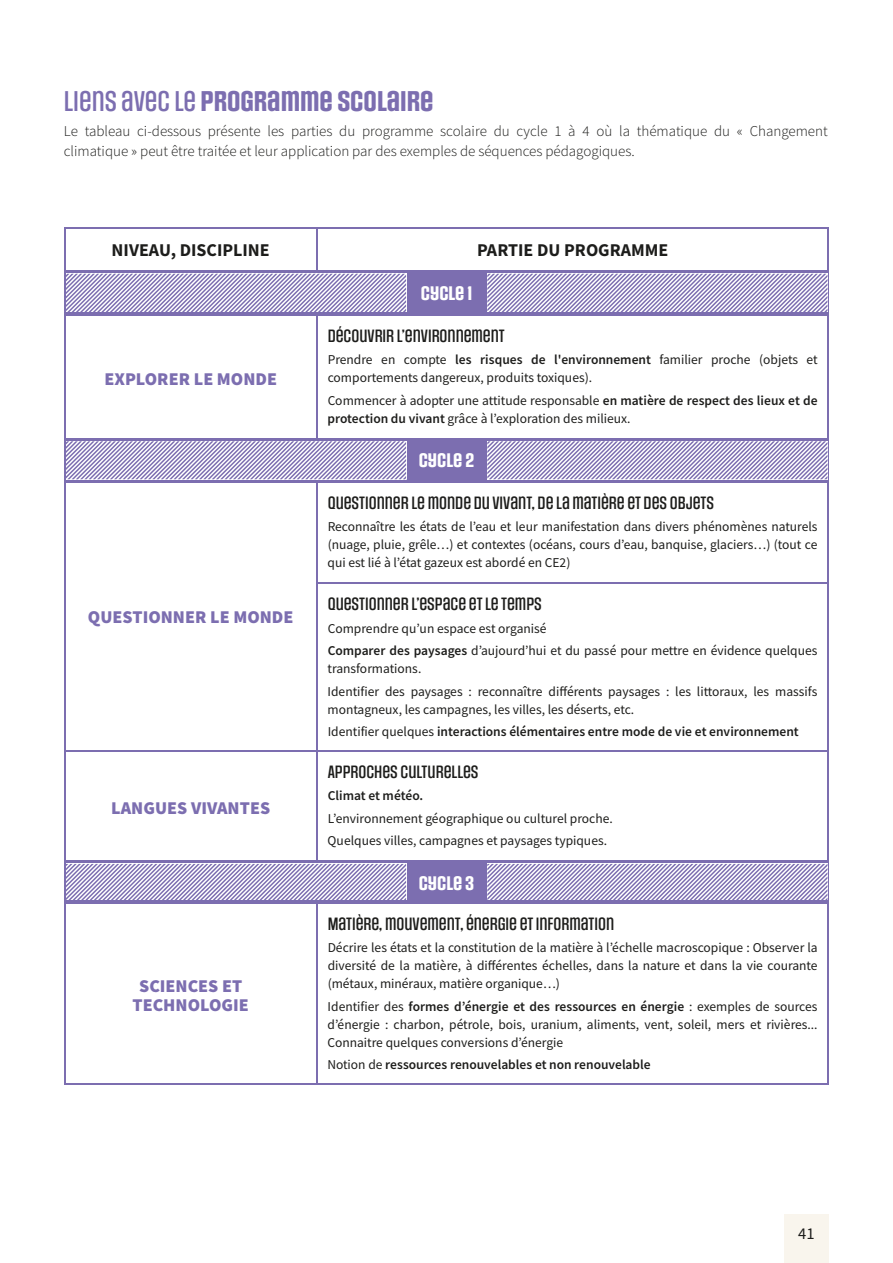
<style>
.page{position:relative;width:893px;height:1263px;background:#fff}
.page>*{position:absolute;margin:0;border:0;box-sizing:border-box;transform-origin:0 0}
.t1{font:700 24px "Social Gothic";color:#7c6eb0}
.t2{font:900 18px/19.5px "Source Sans Pro";color:#7c6eb0;text-align:center}
.t3{font:700 18px "Source Sans Pro";color:#1d1d1b}
.t4{font:700 16.5px "Social Gothic";color:#fff}
.t5{font:16.5px "Source Sans Pro";color:#1d1d1b}
.t6{font:300 15px/19.5px "Source Sans Pro";letter-spacing:-.005em;color:#1d1d1b}
.t7{font:500 15px "Social Gothic";color:#1d1d1b}
.t8{font:13.5px/18px "Source Sans Pro";color:#1d1d1b}
.t9{font:600 13.5px "Source Sans Pro";letter-spacing:-.005em;color:#1d1d1b}
.s1{font-weight:500}
.s2{font-weight:600}
.s3{font-weight:400}
</style>
<div class="page">
<div style="left:784px;top:1214px;width:45px;height:49px;background:#f9f5ed"></div>
<div style="left:65px;top:271px;width:763px;height:44px;background:#7c6eb0"></div>
<div style="left:65px;top:439px;width:763px;height:43px;background:#7c6eb0"></div>
<div style="left:65px;top:861px;width:763px;height:42px;background:#7c6eb0"></div>
<hr style="left:316px;top:227px;width:2px;height:45px;background:#7c6eb0">
<hr style="left:64px;top:227px;width:1px;height:44px;background:#7c6eb0">
<hr style="left:828px;top:227px;width:1px;height:44px;background:#7c6eb0">
<hr style="left:828px;top:271px;width:1px;height:44px;background:#7c6eb0">
<hr style="left:64px;top:271px;width:1px;height:44px;background:#7c6eb0">
<hr style="left:316px;top:314px;width:2px;height:125px;background:#7c6eb0">
<hr style="left:64px;top:315px;width:1px;height:124px;background:#7c6eb0">
<hr style="left:828px;top:315px;width:1px;height:124px;background:#7c6eb0">
<hr style="left:828px;top:439px;width:1px;height:43px;background:#7c6eb0">
<hr style="left:64px;top:439px;width:1px;height:43px;background:#7c6eb0">
<hr style="left:316px;top:481px;width:2px;height:102px;background:#7c6eb0">
<hr style="left:316px;top:583px;width:2px;height:168px;background:#7c6eb0">
<hr style="left:64px;top:482px;width:1px;height:269px;background:#7c6eb0">
<hr style="left:828px;top:482px;width:1px;height:101px;background:#7c6eb0">
<hr style="left:828px;top:583px;width:1px;height:168px;background:#7c6eb0">
<hr style="left:316px;top:751px;width:2px;height:111px;background:#7c6eb0">
<hr style="left:64px;top:751px;width:1px;height:110px;background:#7c6eb0">
<hr style="left:828px;top:751px;width:1px;height:110px;background:#7c6eb0">
<hr style="left:828px;top:861px;width:1px;height:42px;background:#7c6eb0">
<hr style="left:64px;top:861px;width:1px;height:42px;background:#7c6eb0">
<hr style="left:316px;top:902px;width:2px;height:182px;background:#7c6eb0">
<hr style="left:64px;top:903px;width:1px;height:181px;background:#7c6eb0">
<hr style="left:828px;top:903px;width:1px;height:181px;background:#7c6eb0">
<hr style="left:65px;top:270px;width:251px;height:2px;background:#7c6eb0">
<hr style="left:65px;top:227px;width:251px;height:1px;background:#7c6eb0">
<hr style="left:318px;top:270px;width:510px;height:2px;background:#7c6eb0">
<hr style="left:318px;top:227px;width:510px;height:1px;background:#7c6eb0">
<hr style="left:65px;top:438px;width:251px;height:1px;background:#7c6eb0">
<hr style="left:318px;top:438px;width:510px;height:1px;background:#7c6eb0">
<hr style="left:65px;top:481px;width:251px;height:2px;background:#7c6eb0">
<hr style="left:318px;top:481px;width:510px;height:2px;background:#7c6eb0">
<hr style="left:65px;top:750px;width:251px;height:1px;background:#7c6eb0">
<hr style="left:318px;top:582px;width:510px;height:2px;background:#7c6eb0">
<hr style="left:318px;top:750px;width:510px;height:1px;background:#7c6eb0">
<hr style="left:65px;top:860px;width:251px;height:2px;background:#7c6eb0">
<hr style="left:318px;top:860px;width:510px;height:2px;background:#7c6eb0">
<hr style="left:65px;top:1083px;width:251px;height:1px;background:#7c6eb0">
<hr style="left:318px;top:1083px;width:510px;height:1px;background:#7c6eb0">
<svg style="left:66px;top:274px;width:340px;height:38px"></svg>
<svg style="left:487px;top:274px;width:340px;height:38px"></svg>
<svg style="left:66px;top:441px;width:340px;height:38px"></svg>
<svg style="left:487px;top:441px;width:340px;height:38px"></svg>
<svg style="left:66px;top:864px;width:340px;height:36px"></svg>
<svg style="left:487px;top:864px;width:340px;height:36px"></svg>
<h1 class="t1" style="left:64px;top:85px;width:371px"><span class="s1">LIENS AVEC LE</span> PROGRAMME SCOLAIRE</h1>
<p class="t6" style="left:64px;top:121px;width:765px">Le tableau ci-dessous présente les parties du programme scolaire du cycle 1 à 4 où la thématique du « Changement climatique » peut être traitée et leur application par des exemples de séquences pédagogiques.</p>
<h2 class="t3" style="left:112px;top:238px;width:160px">NIVEAU, DISCIPLINE</h2>
<h2 class="t3" style="left:477px;top:238px;width:193px">PARTIE DU PROGRAMME</h2>
<p class="t4" style="left:421px;top:282px;width:53px">CYCLE 1</p>
<h2 class="t2" style="left:104px;top:369px;width:174px">EXPLORER LE MONDE</h2>
<h2 class="t2" style="left:88px;top:607px;width:207px">QUESTIONNER LE MONDE</h2>
<h2 class="t2" style="left:111px;top:798px;width:160px">LANGUES VIVANTES</h2>
<h2 class="t2" style="left:133px;top:976px;width:118px">SCIENCES ET<br>TECHNOLOGIE</h2>
<p class="t7" style="left:328px;top:325px;width:179px">DÉCOUVRIR L’ENVIRONNEMENT</p>
<p class="t8" style="left:328px;top:350px;width:492px">Prendre en compte <span class="s2">les risques de l'environnement</span> familier proche (objets et comportements dangereux, produits toxiques).</p>
<p class="t8" style="left:328px;top:391px;width:491px">Commencer à adopter une attitude responsable <span class="s2">en matière de respect des lieux et de protection du vivant</span> grâce à l’exploration des milieux.</p>
<p class="t4" style="left:419px;top:449px;width:57px">CYCLE 2</p>
<p class="t7" style="left:328px;top:493px;width:388px">QUESTIONNER LE MONDE DU VIVANT, DE LA MATIÈRE ET DES OBJETS</p>
<p class="t8" style="left:328px;top:517px;width:491px;text-align:justify">Reconnaître les états de l’eau et leur manifestation dans divers phénomènes naturels (nuage, pluie, grêle…) et contextes (océans, cours d’eau, banquise, glaciers…) (tout ce qui est lié à l’état gazeux est abordé en CE2)</p>
<p class="t7" style="left:328px;top:594px;width:215px">QUESTIONNER L’ESPACE ET LE TEMPS</p>
<p class="t8" style="left:328px;top:616px;width:491px;line-height:22.5px">Comprendre qu’un espace est organisé<br><span class="s2">Comparer des paysages</span> d’aujourd’hui et du passé pour mettre en évidence quelques</p>
<p class="t8" style="left:328px;top:657px;width:491px;line-height:22.5px">transformations.<br>Identifier des paysages : reconnaître différents paysages : les littoraux, les massifs</p>
<p class="t8" style="left:327px;top:697px;width:473px;line-height:22.5px">montagneux, les campagnes, les villes, les déserts, etc.<br>Identifier quelques <span class="s2">interactions élémentaires entre mode de vie et environnement</span></p>
<p class="t7" style="left:328px;top:761px;width:152px">APPROCHES CULTURELLES</p>
<p class="t9" style="left:328px;top:787px;width:97px">Climat et météo.</p>
<p class="t8" style="left:328px;top:807px;width:287px;line-height:22.5px">L’environnement géographique ou culturel proche.<br>Quelques villes, campagnes et paysages typiques.</p>
<p class="t4" style="left:419px;top:872px;width:57px">CYCLE 3</p>
<p class="t7" style="left:328px;top:913px;width:288px">MATIÈRE, MOUVEMENT, ÉNERGIE ET INFORMATION</p>
<p class="t8" style="left:328px;top:938px;width:491px;text-align:justify">Décrire les états et la constitution de la matière à l’échelle macroscopique : Observer la diversité de la matière, à différentes échelles, dans la nature et dans la vie courante (métaux, minéraux, matière organique…)</p>
<p class="t8" style="left:328px;top:997px;width:491px;text-align:justify">Identifier des <span class="s2">formes d’énergie et des ressources en énergie</span> : exemples de sources d’énergie : charbon, pétrole, bois, uranium, aliments, vent, soleil, mers et rivières...<br>Connaitre quelques conversions d’énergie</p>
<p class="t9" style="left:327px;top:1056px;width:325px"><span class="s3">Notion de</span> ressources renouvelables et non renouvelable</p>
<p class="t5" style="left:798px;top:1223px;width:18px">41</p>
</div>
